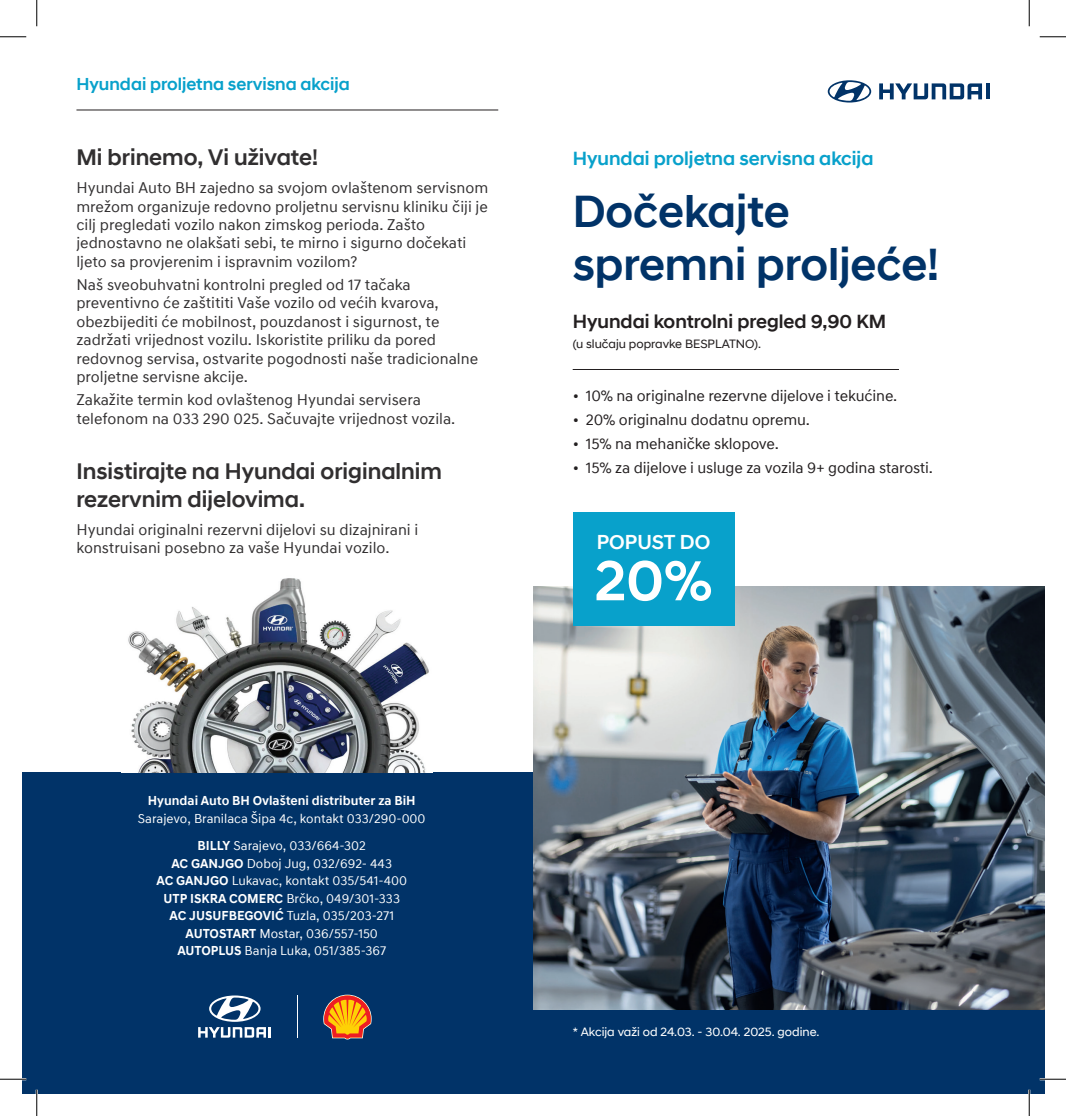
<style>
.page{position:relative;width:1066px;height:1116px;background:#fff}
.page>*{position:absolute;margin:0;border:0;box-sizing:border-box;transform-origin:0 0}
.t1{font:500 57.23px "Hyundai Sans Head Office";color:#fff}
.t2{font:500 45.5px/52.5px "Hyundai Sans Head Office";color:#013368}
.t3{font:500 22.75px/27.3px "Hyundai Sans Head Office";color:#312f30}
.t4{font:500 20.47px "Hyundai Sans Head Office";color:#fff}
.t5{font:500 19.25px "Hyundai Sans Head Office";color:#08a1cb}
.t6{font:500 19.25px "Hyundai Sans Head Office";color:#231f20}
.t7{font:500 17.5px "Hyundai Sans Head Office";color:#08a1cb}
.t8{font:15.75px/18.4px "Hyundai Sans Text Office";color:#312f30}
.t9{font:15.75px "Hyundai Sans Text Office";letter-spacing:-.01em;color:#231f20}
.t10{font:13.12px/17.5px "Hyundai Sans Text Office";color:#fff;text-align:center}
.t11{font:700 13.12px "Hyundai Sans Text Office";color:#fff}
.t12{font:12.25px "Hyundai Sans Head Office";color:#fff}
.t13{font:12.25px "Hyundai Sans Head Office";color:#231f20}
.s1{font-weight:700}
</style>
<div class="page">
<div style="left:22px;top:772px;width:1022px;height:321px;background:#013368"></div>
<img style="left:128px;top:578px;width:301px;height:194px">
<svg style="left:198px;top:995px;width:73px;height:42px"></svg>
<hr style="left:297px;top:995px;width:1px;height:42px;background:#fff">
<svg style="left:323px;top:994px;width:48px;height:45px"></svg>
<img style="left:533px;top:586px;width:511px;height:422px">
<hr style="left:572px;top:369px;width:327px;height:1px;background:#231f20">
<hr style="left:76px;top:109px;width:422px;height:1px;background:#231f20">
<svg style="left:879px;top:83px;width:103px;height:16px"></svg>
<svg style="left:986px;top:83px;width:3px;height:16px"></svg>
<svg style="left:827px;top:80px;width:44px;height:22px"></svg>
<div style="left:572px;top:512px;width:162px;height:113px;background:#08a1cb"></div>
<hr style="left:0;top:1077px;width:26px;height:3px;background:#fff">
<hr style="left:1039px;top:1077px;width:27px;height:3px;background:#fff">
<hr style="left:36px;top:1089px;width:2px;height:26px;background:#fff">
<hr style="left:1028px;top:1089px;width:2px;height:26px;background:#fff">
<svg style="left:0;top:36px;width:26px;height:1px"></svg>
<svg style="left:1039px;top:36px;width:27px;height:1px"></svg>
<svg style="left:0;top:1078px;width:26px;height:1px"></svg>
<svg style="left:1039px;top:1078px;width:27px;height:1px"></svg>
<svg style="left:36px;top:0;width:1px;height:26px"></svg>
<svg style="left:36px;top:1089px;width:1px;height:26px"></svg>
<svg style="left:1029px;top:0;width:1px;height:26px"></svg>
<svg style="left:1029px;top:1089px;width:1px;height:26px"></svg>
<p class="t7" style="left:76px;top:73px;width:275px">Hyundai proljetna servisna akcija</p>
<h3 class="t3" style="left:76px;top:143px;width:243px">Mi brinemo, Vi uživate!</h3>
<p class="t8" style="left:76px;top:178px;width:413px">Hyundai Auto BH zajedno sa svojom ovlaštenom servisnom mrežom organizuje redovno proljetnu servisnu kliniku čiji je cilj pregledati vozilo nakon zimskog perioda. Zašto jednostavno ne olakšati sebi, te mirno i sigurno dočekati ljeto sa provjerenim i ispravnim vozilom?</p>
<p class="t8" style="left:76px;top:275px;width:403px">Naš sveobuhvatni kontrolni pregled od 17 tačaka preventivno će zaštititi Vaše vozilo od većih kvarova, obezbijediti će mobilnost, pouzdanost i sigurnost, te zadržati vrijednost vozilu. Iskoristite priliku da pored redovnog servisa, ostvarite pogodnosti naše tradicionalne proljetne servisne akcije.</p>
<p class="t8" style="left:76px;top:391px;width:380px">Zakažite termin kod ovlaštenog Hyundai servisera telefonom na 033 290 025. Sačuvajte vrijednost vozila.</p>
<h3 class="t3" style="left:76px;top:458px;width:367px">Insistirajte na Hyundai originalnim rezervnim dijelovima.</h3>
<p class="t8" style="left:76px;top:520px;width:343px">Hyundai originalni rezervni dijelovi su dizajnirani i konstruisani posebno za vaše Hyundai vozilo.</p>
<p class="t11" style="left:148px;top:792px;width:269px">Hyundai Auto BH Ovlašteni distributer za BiH</p>
<p class="t10" style="left:138px;top:804px;width:289px;line-height:27.5px">Sarajevo, Branilaca Šipa 4c, kontakt 033/290-000<br><span class="s1">BILLY</span> Sarajevo, 033/664-302</p>
<p class="t10" style="left:156px;top:854px;width:252px"><span class="s1">AC GANJGO</span> Doboj Jug, 032/692- 443<br><span class="s1">AC GANJGO</span> Lukavac, kontakt 035/541-400<br><span class="s1">UTP ISKRA COMERC</span> Brčko, 049/301-333<br><span class="s1">AC JUSUFBEGOVIĆ</span> Tuzla, 035/203-271<br><span class="s1">AUTOSTART</span> Mostar, 036/557-150<br><span class="s1">AUTOPLUS</span> Banja Luka, 051/385-367</p>
<p class="t5" style="left:572px;top:147px;width:302px">Hyundai proljetna servisna akcija</p>
<h2 class="t2" style="left:572px;top:185px;width:368px">Dočekajte spremni proljeće!</h2>
<p class="t6" style="left:572px;top:309px;width:315px">Hyundai kontrolni pregled 9,90 KM</p>
<p class="t13" style="left:572px;top:336px;width:190px">(u slučaju popravke BESPLATNO).</p>
<p class="t9" style="left:572px;top:386px;width:326px">• 10% na originalne rezervne dijelove i tekućine.</p>
<p class="t9" style="left:572px;top:410px;width:239px">• 20% originalnu dodatnu opremu.</p>
<p class="t9" style="left:572px;top:434px;width:208px">• 15% na mehaničke sklopove.</p>
<p class="t9" style="left:572px;top:458px;width:362px">• 15% za dijelove i usluge za vozila 9+ godina starosti.</p>
<p class="t4" style="left:597px;top:529px;width:115px">POPUST DO</p>
<h1 class="t1" style="left:594px;top:546px;width:119px">20%</h1>
<p class="t12" style="left:572px;top:1024px;width:248px">* Akcija važi od 24.03. - 30.04. 2025. godine.</p>
</div>
